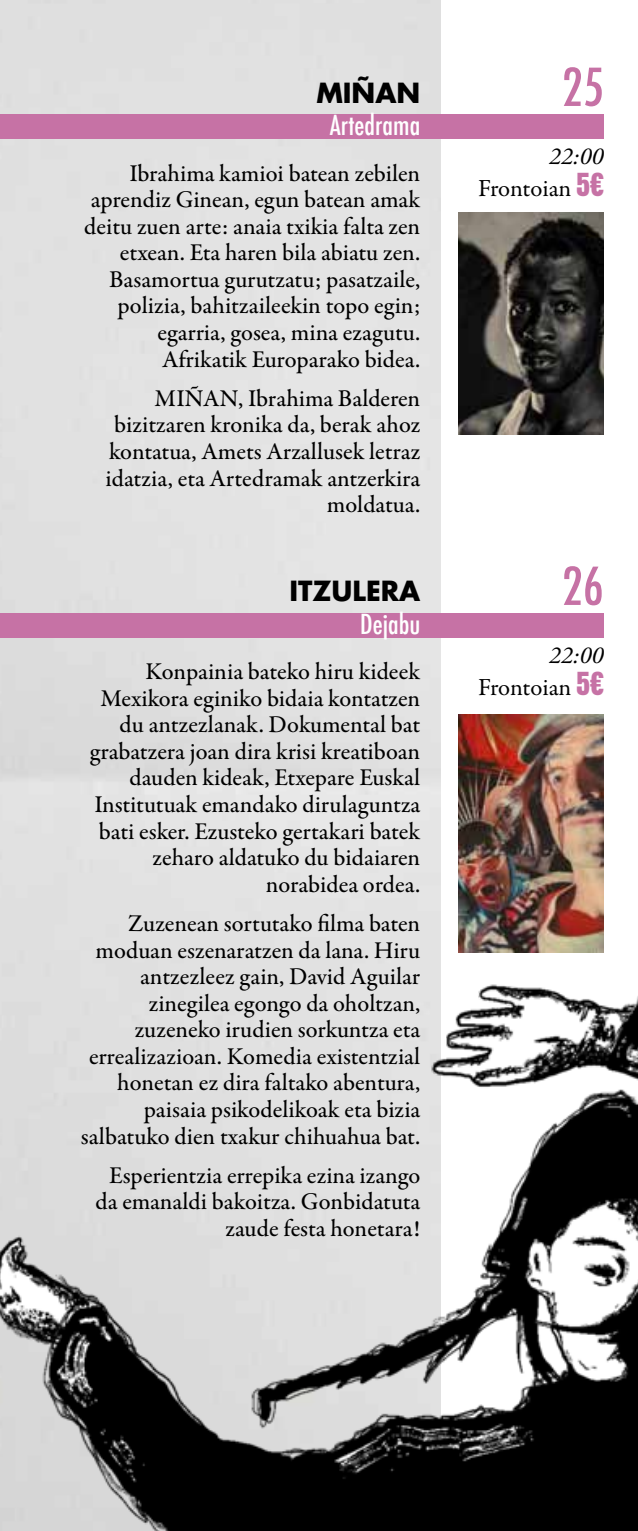
<style>
.page{position:relative;width:638px;height:1531px;background:#fff}
.page>*{position:absolute;margin:0;border:0;box-sizing:border-box;transform-origin:0 0}
.t1{font:500 condensed 50.85px "Futura";color:#c672a5}
.t2{font:500 condensed 27px "Futura";color:#fff}
.t3{font:700 27px "Futura";color:#000}
.t4{font:24.75px/32.4px "Garamond Premr Pro";letter-spacing:-.005em;color:#000;text-align:right}
.t5{font:500 24.3px/26.6px "Garamond Premr Pro";color:#000;text-align:right}
.s1{font-style:italic}
.s2{font-family:"Anton";font-size:27px;color:#c672a5}
</style>
<div class="page">
<div style="left:0;top:114px;width:604px;height:25px;background:#c672a5"></div>
<div style="left:0;top:613px;width:604px;height:25px;background:#c672a5"></div>
<img style="left:458px;top:715px;width:146px;height:80px">
<img style="left:458px;top:213px;width:146px;height:222px">
<img style="left:0;top:795px;width:638px;height:736px">
<p class="t3" style="left:316px;top:74px;width:105px">MIÑAN</p>
<p class="t2" style="left:330px;top:108px;width:92px">Artedrama</p>
<p class="t5" style="left:84px;top:160px;width:337px">Ibrahima kamioi batean zebilen aprendiz Ginean, egun batean amak deitu zuen arte: anaia txikia falta zen etxean. Eta haren bila abiatu zen.<br>Basamortua gurutzatu; pasatzaile, polizia, bahitzaileekin topo egin; egarria, gosea, mina ezagutu.<br>Afrikatik Europarako bidea.</p>
<p class="t5" style="left:106px;top:385px;width:316px">MIÑAN, Ibrahima Balderen bizitzaren kronika da, berak ahoz kontatua, Amets Arzallusek letraz idatzia, eta Artedramak antzerkira moldatua.</p>
<p class="t3" style="left:289px;top:573px;width:132px">ITZULERA</p>
<p class="t2" style="left:360px;top:606px;width:62px">Dejabu</p>
<p class="t5" style="left:90px;top:659px;width:332px">Konpainia bateko hiru kideek<br>Mexikora eginiko bidaia kontatzen du antzezlanak. Dokumental bat grabatzera joan dira krisi kreatiboan dauden kideak, Etxepare Euskal<br>Institutuak emandako dirulaguntza bati esker. Ezusteko gertakari batek zeharo aldatuko du bidaiaren norabidea ordea.</p>
<p class="t5" style="left:81px;top:911px;width:341px">Zuzenean sortutako filma baten moduan eszenaratzen da lana. Hiru antzezleez gain, David Aguilar zinegilea egongo da oholtzan, zuzeneko irudien sorkuntza eta errealizazioan. Komedia existentzial honetan ez dira faltako abentura, paisaia psikodelikoak eta bizia salbatuko dien txakur chihuahua bat.</p>
<p class="t5" style="left:96px;top:1162px;width:326px">Esperientzia errepika ezina izango da emanaldi bakoitza. Gonbidatuta zaude festa honetara!</p>
<h1 class="t1" style="left:562px;top:55px;width:44px">25</h1>
<p class="t4" style="left:478px;top:141px;width:127px"><span class="s1">22:00<br></span>Frontoian <span class="s2">5€</span></p>
<h1 class="t1" style="left:562px;top:553px;width:44px">26</h1>
<p class="t4" style="left:478px;top:640px;width:127px"><span class="s1">22:00<br></span>Frontoian <span class="s2">5€</span></p>
</div>
